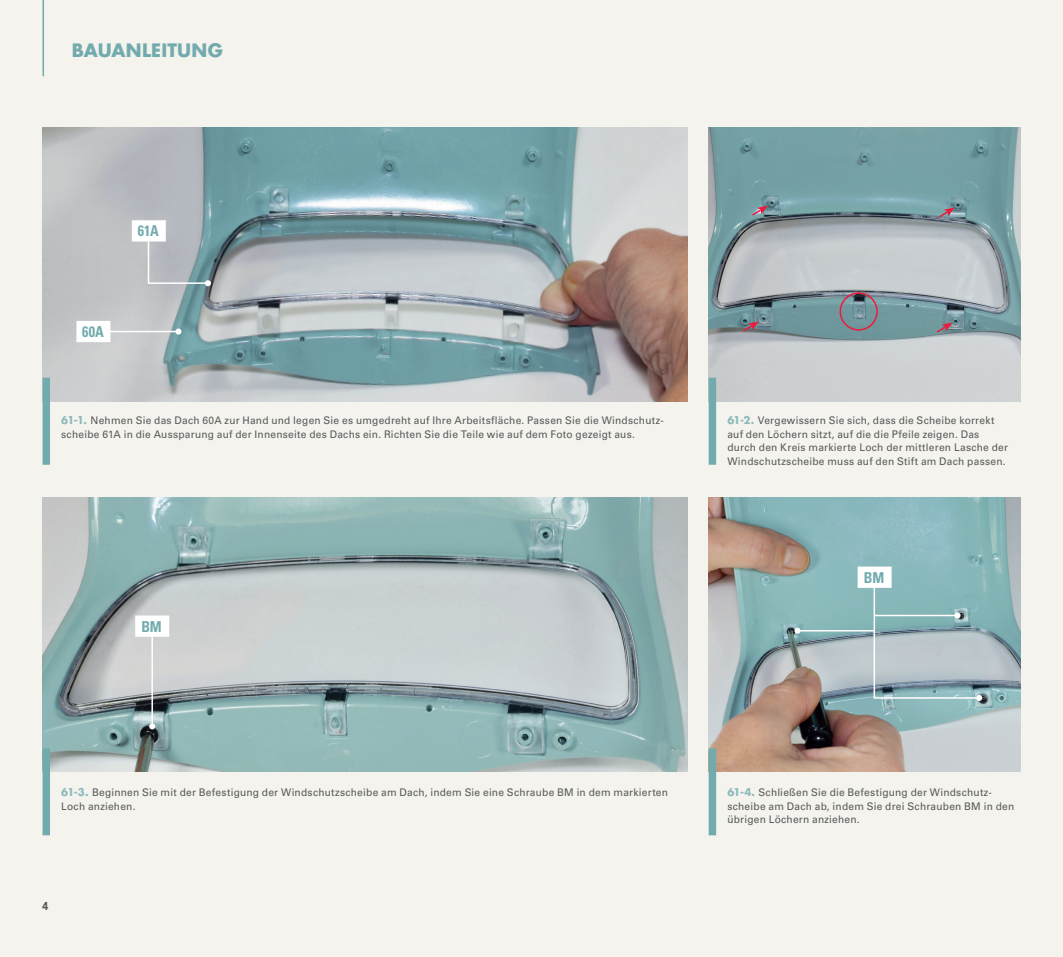
<style>
.page{position:relative;width:1063px;height:957px;background:#f4f3ed}
.page>*{position:absolute;margin:0;border:0;box-sizing:border-box;transform-origin:0 0}
.t1{font:700 18px "Futura Std";letter-spacing:.015em;color:#72abae}
.MONTAGGIO_step_codic{font:700 condensed 15px "Univers LT Std";letter-spacing:-.01em;color:#72abae;scale:.95 1}
.t2{font:12px "Coolvetica Rg";color:#57585a}
.MONTAGGIO_DIDA{font:10.5px/13.5px "Univers LT Std";letter-spacing:.025em;color:#57585a}
.s1{font-family:"Futura Std";font-weight:700;color:#8ebabc}
</style>
<div class="page">
<img style="left:43px;top:128px;width:644px;height:274px">
<img style="left:709px;top:128px;width:311px;height:274px">
<img style="left:709px;top:497px;width:311px;height:275px">
<img style="left:43px;top:497px;width:644px;height:275px">
<div style="left:43px;top:378px;width:7px;height:87px;background:#72abae"></div>
<div style="left:709px;top:378px;width:7px;height:87px;background:#72abae"></div>
<div style="left:43px;top:748px;width:7px;height:87px;background:#72abae"></div>
<div style="left:709px;top:748px;width:7px;height:87px;background:#72abae"></div>
<svg style="left:935px;top:322px;width:18px;height:12px"></svg>
<svg style="left:741px;top:321px;width:18px;height:12px"></svg>
<svg style="left:750px;top:206px;width:18px;height:11px"></svg>
<svg style="left:937px;top:207px;width:18px;height:12px"></svg>
<svg style="left:132px;top:220px;width:79px;height:66px;background:#b6c0c4"></svg>
<hr style="left:82px;top:331px;width:96px;height:1px;background:#fff">
<svg style="left:175px;top:328px;width:6px;height:6px"></svg>
<hr style="left:798px;top:630px;width:77px;height:1px;background:#fff">
<svg style="left:795px;top:628px;width:6px;height:6px"></svg>
<svg style="left:76px;top:321px;width:34px;height:21px"></svg>
<hr style="left:151px;top:632px;width:2px;height:94px;background:#fff">
<svg style="left:149px;top:723px;width:6px;height:6px"></svg>
<svg style="left:135px;top:615px;width:34px;height:22px"></svg>
<svg style="left:858px;top:566px;width:124px;height:135px;background:#a1bdc1"></svg>
<div style="left:840px;top:292px;width:38px;height:39px;border:2px solid #ed1a3a;border-radius:50%"></div>
<hr style="left:43px;top:0;width:1px;height:76px;background:#72abae">
<h1 class="t1" style="left:72px;top:39px;width:153px">BAUANLEITUNG</h1>
<p class="MONTAGGIO_step_codic" style="left:138px;top:222px;width:23px">61A</p>
<p class="MONTAGGIO_step_codic" style="left:82px;top:322px;width:24px">60A</p>
<p class="MONTAGGIO_DIDA" style="left:61px;top:414px;width:603px"><span class="s1">61-1.</span> Nehmen Sie das Dach 60A zur Hand und legen Sie es umgedreht auf Ihre Arbeitsfläche. Passen Sie die Windschutz&shy;scheibe 61A in die Aussparung auf der Innenseite des Dachs ein. Richten Sie die Teile wie auf dem Foto gezeigt aus.</p>
<p class="MONTAGGIO_DIDA" style="left:727px;top:414px;width:282px"><span class="s1">61-2.</span> Vergewissern Sie sich, dass die Scheibe korrekt auf den Löchern sitzt, auf die die Pfeile zeigen. Das durch den Kreis markierte Loch der mittleren Lasche der Windschutzscheibe muss auf den Stift am Dach passen.</p>
<p class="MONTAGGIO_step_codic" style="left:142px;top:617px;width:23px">BM</p>
<p class="MONTAGGIO_step_codic" style="left:864px;top:568px;width:23px">BM</p>
<p class="MONTAGGIO_DIDA" style="left:61px;top:786px;width:608px"><span class="s1">61-3.</span> Beginnen Sie mit der Befestigung der Windschutzscheibe am Dach, indem Sie eine Schraube BM in dem markierten<br>Loch anziehen.</p>
<p class="t2" style="left:43px;top:898px;width:7px">4</p>
<p class="MONTAGGIO_DIDA" style="left:727px;top:786px;width:288px"><span class="s1">61-4.</span> Schließen Sie die Befestigung der Windschutz&shy;scheibe am Dach ab, indem Sie drei Schrauben BM in den übrigen Löchern anziehen.</p>
</div>
